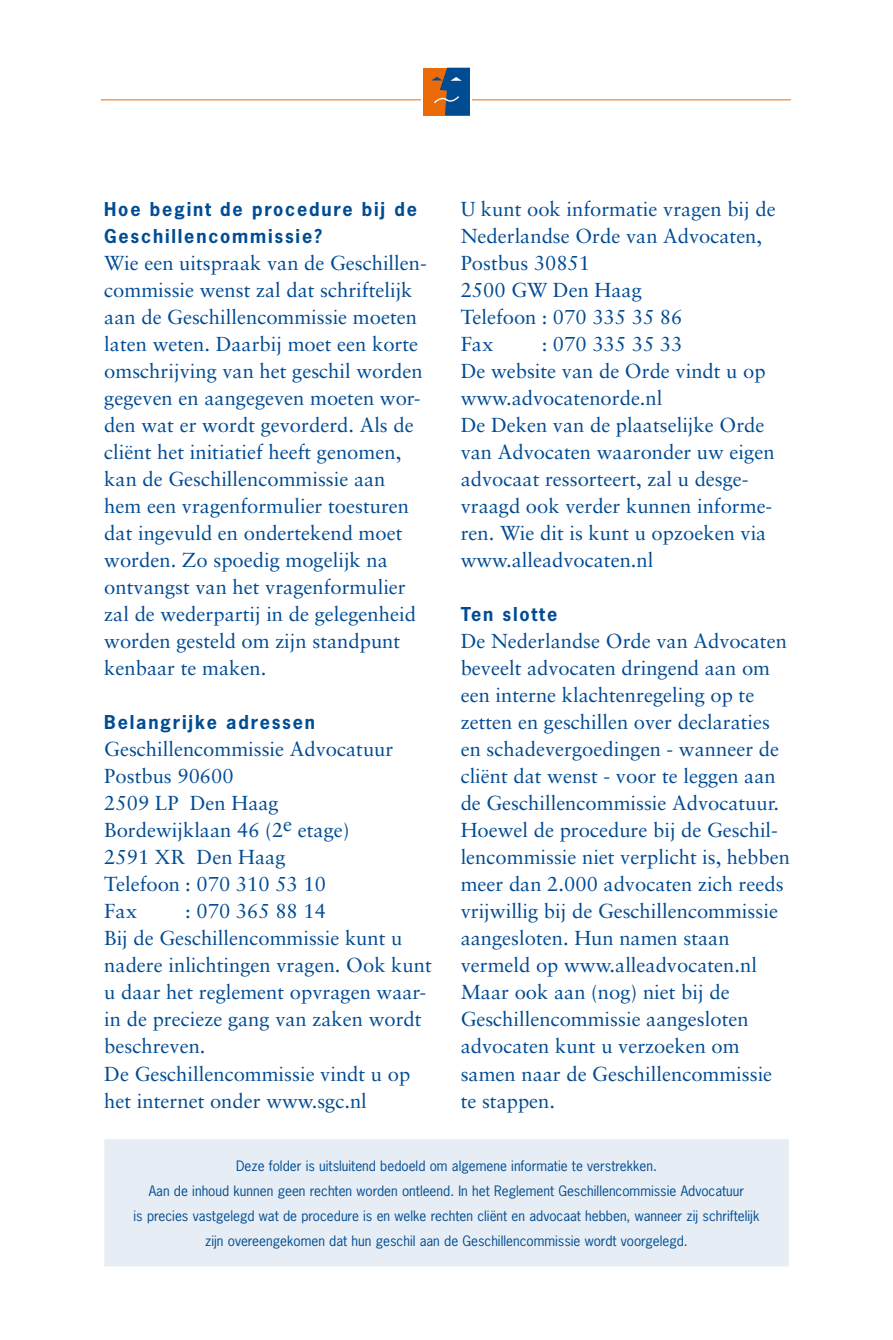
<style>
.page{position:relative;width:893px;height:1340px;background:#fff}
.page>*{position:absolute;margin:0;border:0;box-sizing:border-box;transform-origin:0 0}
.t1{font:20.25px/27px "Sabon";color:#004b93}
.t2{font:700 18px/27px "News Gothic";letter-spacing:.1em;color:#004c93}
.t3{font:13.5px/24.8px "News Gothic";color:#004c93;text-align:center}
</style>
<div class="page">
<hr style="left:101px;top:99px;width:690px;height:1px;background:#eb6b09">
<div style="left:103px;top:1138px;width:687px;height:129px;background:#e6edf4"></div>
<div style="left:102px;top:1136px;width:689px;height:132px;border:2px solid #fff"></div>
<svg style="left:422px;top:67px;width:50px;height:49px"></svg>
<div style="left:423px;top:68px;width:46px;height:47px;background:#eb6b09"></div>
<svg style="left:431px;top:68px;width:39px;height:47px"></svg>
<p class="t2" style="left:104px;top:195px;width:314px">Hoe begint de procedure bij de<br>Geschillencommissie?</p>
<p class="t1" style="left:104px;top:249px;width:324px">Wie een uitspraak van de Geschillen&shy;commissie wenst zal dat schriftelijk aan de Geschillencommissie moeten laten weten. Daarbij moet een korte omschrijving van het geschil worden gegeven en aangegeven moeten wor&shy;den wat er wordt gevorderd. Als de cliënt het initiatief heeft genomen, kan de Geschillencommissie aan hem een vragenformulier toesturen dat ingevuld en ondertekend moet worden. Zo spoedig mogelijk na ontvangst van het vragenformulier zal de weder-partij in de gelegenheid worden gesteld om zijn standpunt kenbaar te maken.</p>
<p class="t2" style="left:104px;top:708px;width:212px">Belangrijke adressen</p>
<p class="t1" style="left:104px;top:735px;width:291px">Geschillencommissie Advocatuur<br>Postbus 90600<br>2509 LP Den Haag<br>Bordewijklaan 46 (2e etage)<br>2591 XR Den Haag<br>Telefoon : 070 310 53 10<br>Fax</p>
<p class="t1" style="left:104px;top:897px;width:329px;text-indent:81px">: 070 365 88 14<br>Bij de Geschillencommissie kunt u nadere inlichtingen vragen. Ook kunt u daar het reglement opvragen waar&shy;in de precieze gang van zaken wordt beschreven.<br>De Geschillencommissie vindt u op het internet onder www.sgc.nl</p>
<p class="t1" style="left:461px;top:195px;width:317px">U kunt ook informatie vragen bij de<br>Nederlandse Orde van Advocaten,<br>Postbus 30851<br>2500 GW Den Haag<br>Telefoon : 070 335 35 86<br>Fax</p>
<p class="t1" style="left:461px;top:330px;width:315px;text-indent:81px">: 070 335 35 33<br>De website van de Orde vindt u op www.advocatenorde.nl<br>De Deken van de plaatselijke Orde van Advocaten waaronder uw eigen advocaat ressorteert, zal u desge&shy;vraagd ook verder kunnen informe&shy;ren. Wie dit is kunt u opzoeken via www.alleadvocaten.nl</p>
<p class="t2" style="left:461px;top:600px;width:98px">Ten slotte</p>
<p class="t1" style="left:461px;top:627px;width:331px">De Nederlandse Orde van Advocaten beveelt advo-caten dringend aan om een interne klachtenregeling op te zetten en geschillen over declaraties en schade-vergoedingen - wanneer de cliënt dat wenst - voor te leggen aan de Geschillen-commis-sie Advocatuur.<br>Hoewel de procedure bij de Geschil&shy;len--commissie niet verplicht is, hebben meer dan 2.000 advocaten zich reeds vrijwillig bij de Geschillencommissie aangesloten. Hun namen staan vermeld op www.alleadvocaten.nl Maar ook aan (nog) niet bij de Ge-schil-len---commissie aangesloten advocaten kunt u verzoeken om samen naar de Geschillen-commissie te stappen.</p>
<p class="t3" style="left:134px;top:1153px;width:627px">Deze folder is uitsluitend bedoeld om algemene informatie te verstrekken.<br>Aan de inhoud kunnen geen rechten worden ontleend. In het Reglement Geschillencommissie Advocatuur<br>is precies vastgelegd wat de procedure is en welke rechten cliënt en advocaat hebben, wanneer zij schriftelijk zijn overeengekomen dat hun geschil aan de Geschillencommissie wordt voorgelegd.</p>
</div>
